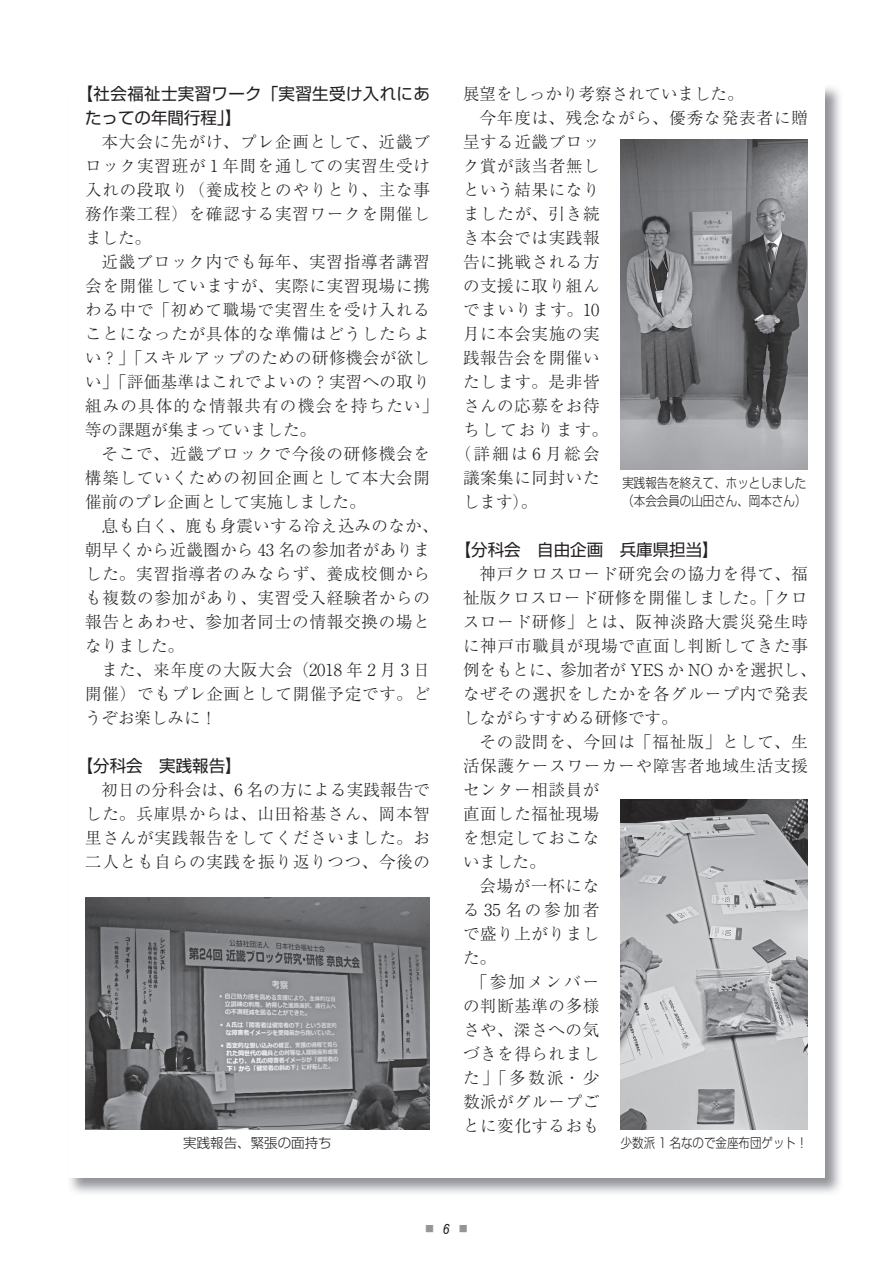
<style>
.page{position:relative;width:893px;height:1263px;background:#fff}
.page>*{position:absolute;margin:0;border:0;box-sizing:border-box;transform-origin:0 0}
.t1{font:300 16.5px/24px "Ryumin Pro";letter-spacing:.05em;color:#231f20;text-align:justify}
.t2{font:16.5px/24px "Shin Go Pr 6 N";letter-spacing:.02em;color:#231f20}
.t3{font:16.5px "Shin Go Pr 6 N";color:#231f20}
.t4{font:300 16.5px "Ryumin Pro";color:#231f20}
.t5{font:300 16.5px "Ryumin Pro";letter-spacing:.13em;color:#231f20}
.t6{font:300 16.5px "Ryumin Pro";letter-spacing:.14em;color:#231f20}
.t7{font:300 13.5px/18px "Shin Go Pro";color:#231f20;scale:.85 1}
.t8{font:300 13.5px "Shin Go Pro";color:#231f20}
.t9{font:9px "Koz Min Pro";color:#939598}
.s1{font-family:"Swiss 721 BT";font-style:italic;font-stretch:condensed;font-size:13.5px;color:#231f20}
</style>
<div class="page">
<hr style="left:892px;top:267px;width:1px;height:996px;background:#d1d2d4">
<img style="left:70px;top:87px;width:770px;height:1106px">
<div style="left:68px;top:85px;width:757px;height:1093px;background:#fff"></div>
<img style="left:621px;top:799px;width:187px;height:331px">
<img style="left:621px;top:139px;width:187px;height:330px">
<img style="left:86px;top:898px;width:343px;height:231px">
<p class="t2" style="left:85px;top:80px;width:346px;text-indent:-8px">【社会福祉士実習ワーク「実習生受け入れにあたっての年間行程」】</p>
<p class="t1" style="left:85px;top:128px;width:347px;text-indent:16px">本大会に先がけ、プレ企画として、近畿ブロック実習班が 1 年間を通しての実習生受け入れの段取り（養成校とのやりとり、主な事務作業工程）を確認する実習ワークを開催しました。</p>
<p class="t1" style="left:85px;top:248px;width:355px;text-align:left;text-indent:16px">近畿ブロック内でも毎年、実習指導者講習会を開催していますが、実際に実習現場に携わる中で「初めて職場で実習生を受け入れることになったが具体的な準備はどうしたらよい？」「スキルアップのための研修機会が欲しい」「評価基準はこれでよいの？実習への取り組みの具体的な情報共有の機会を持ちたい」等の課題が集まっていました。</p>
<p class="t1" style="left:85px;top:440px;width:347px;text-indent:16px">そこで、近畿ブロックで今後の研修機会を構築していくための初回企画として本大会開催前のプレ企画として実施しました。</p>
<p class="t1" style="left:85px;top:512px;width:355px;text-align:left;text-indent:16px">息も白く、鹿も身震いする冷え込みのなか、朝早くから近畿圏から 43 名の参加者がありました。実習指導者のみならず、養成校側からも複数の参加があり、実習受入経験者からの報告とあわせ、参加者同士の情報交換の場となりました。</p>
<p class="t1" style="left:85px;top:656px;width:346px;text-indent:16px">また、来年度の大阪大会（2018 年 2 月 3 日開催）でもプレ企画として開催予定です。どうぞお楽しみに！</p>
<p class="t3" style="left:77px;top:752px;width:166px">【分科会　実践報告】</p>
<p class="t1" style="left:85px;top:776px;width:346px;text-indent:16px">初日の分科会は、6 名の方による実践報告でした。兵庫県からは、山田裕基さん、岡本智里さんが実践報告をしてくださいました。お二人とも自らの実践を振り返りつつ、今後の</p>
<p class="t8" style="left:183px;top:1132px;width:150px">実践報告、緊張の面持ち</p>
<p class="t4" style="left:463px;top:81px;width:282px">展望をしっかり考察されていました。</p>
<p class="t1" style="left:479px;top:104px;width:330px">今年度は、残念ながら、優秀な発表者に贈</p>
<p class="t1" style="left:463px;top:128px;width:138px">呈する近畿ブロッ</p>
<p class="t1" style="left:463px;top:152px;width:138px">ク賞が該当者無し</p>
<p class="t1" style="left:463px;top:176px;width:138px">という結果になり</p>
<p class="t1" style="left:463px;top:200px;width:138px">ましたが、引き続</p>
<p class="t1" style="left:463px;top:224px;width:138px">き本会では実践報</p>
<p class="t1" style="left:463px;top:248px;width:138px">告に挑戦される方</p>
<p class="t1" style="left:463px;top:272px;width:138px">の支援に取り組ん</p>
<p class="t1" style="left:463px;top:296px;width:138px">でまいります。10</p>
<p class="t1" style="left:463px;top:320px;width:138px">月に本会実施の実</p>
<p class="t1" style="left:463px;top:344px;width:138px">践報告会を開催い</p>
<p class="t1" style="left:463px;top:368px;width:138px">たします。是非皆</p>
<p class="t1" style="left:463px;top:392px;width:138px">さんの応募をお待</p>
<p class="t5" style="left:463px;top:417px;width:146px">ちしております。</p>
<p class="t6" style="left:455px;top:441px;width:146px">（詳細は6月総会</p>
<p class="t1" style="left:463px;top:464px;width:138px">議案集に同封いた</p>
<p class="t1" style="left:463px;top:488px;width:76px">します）。</p>
<p class="t3" style="left:455px;top:536px;width:265px">【分科会　自由企画　兵庫県担当】</p>
<p class="t1" style="left:463px;top:560px;width:355px;text-align:left;text-indent:16px">神戸クロスロード研究会の協力を得て、福祉版クロスロード研修を開催しました。「クロスロード研修」とは、阪神淡路大震災発生時に神戸市職員が現場で直面し判断してきた事例をもとに、参加者が YES か NO かを選択し、なぜその選択をしたかを各グループ内で発表しながらすすめる研修です。</p>
<p class="t1" style="left:479px;top:728px;width:330px">その設問を、今回は「福祉版」として、生</p>
<p class="t1" style="left:463px;top:752px;width:347px">活保護ケースワーカーや障害者地域生活支援</p>
<p class="t1" style="left:463px;top:777px;width:138px">センター相談員が</p>
<p class="t1" style="left:463px;top:801px;width:138px">直面した福祉現場</p>
<p class="t1" style="left:463px;top:825px;width:138px">を想定しておこな</p>
<p class="t1" style="left:463px;top:849px;width:100px">いました。　</p>
<p class="t1" style="left:479px;top:873px;width:121px">会場が一杯にな</p>
<p class="t1" style="left:463px;top:897px;width:138px">る 35 名の参加者</p>
<p class="t1" style="left:463px;top:921px;width:138px">で盛り上がりまし</p>
<p class="t1" style="left:463px;top:945px;width:34px">た。</p>
<p class="t1" style="left:471px;top:969px;width:130px">「参加メンバー</p>
<p class="t1" style="left:463px;top:993px;width:138px">の判断基準の多様</p>
<p class="t1" style="left:463px;top:1017px;width:138px">さや、深さへの気</p>
<p class="t1" style="left:463px;top:1041px;width:138px">づきを得られまし</p>
<p class="t1" style="left:463px;top:1065px;width:138px">た」「多数派・少</p>
<p class="t1" style="left:463px;top:1089px;width:138px">数派がグループご</p>
<p class="t1" style="left:463px;top:1113px;width:138px">とに変化するおも</p>
<p class="t7" style="left:621px;top:1132px;width:221px">少数派 1 名なので金座布団ゲット！</p>
<p class="t7" style="left:622px;top:472px;width:218px">実践報告を終えて、ホッとしました（本会会員の山田さん、岡本さん）</p>
<p class="t9" style="left:425px;top:1223px;width:44px">■<span class="s1">6</span>■</p>
</div>
